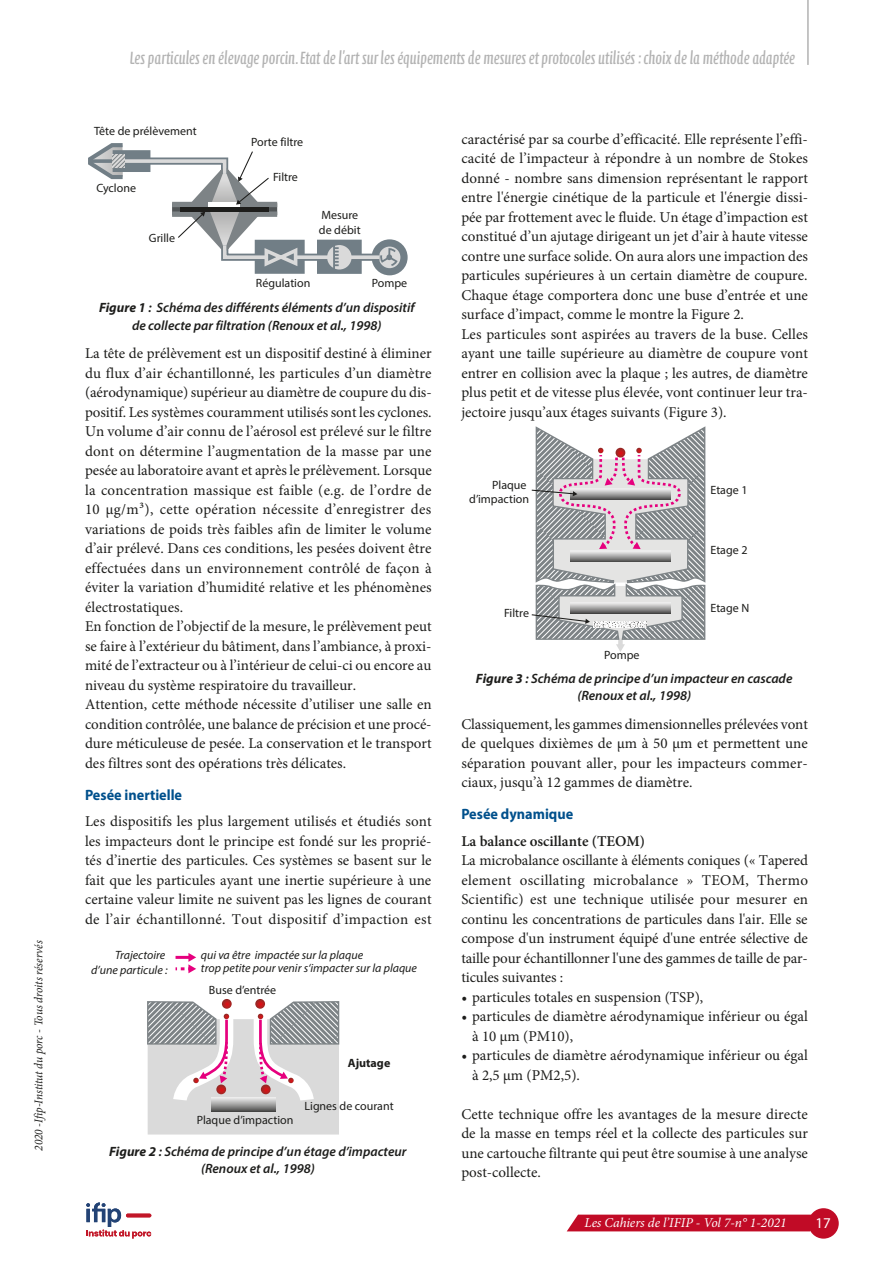
<style>
.page{position:relative;width:893px;height:1263px;background:#fff}
.page>*{position:absolute;margin:0;border:0;box-sizing:border-box;transform-origin:0 0}
.t1{font:18px "Calcite Pro";color:#b2b2b2}
.t2{font:15px/19.5px "Minion Pro";color:#1d1d1b}
.t3{font:700 15px "Myriad Pro";color:#00508c;scale:.95 1}
.t4{font:600 15px "Minion Pro";color:#1d1d1b}
.t5{font:15px "Myriad Pro";color:#fff}
.t6{font:italic 600 13.5px/17.2px "Myriad Pro";color:#1d1d1b;text-align:center}
.t7{font:italic 13.5px "Minion Pro";color:#fff}
.t8{font:12px/14.4px "Myriad Pro";color:#1d1d1b}
.t9{font:italic 12px "Myriad Pro";color:#1d1d1b}
.t10{font:italic 12px "Minion Pro";letter-spacing:-.01em;color:#1d1d1b;scale:.95 1}
.t11{font:700 12px "Myriad Pro";color:#1d1d1b}
.s1{font-weight:700}
</style>
<div class="page">
<svg style="left:567px;top:1214px;width:244px;height:17px;background:#c41932"></svg>
<div style="left:808px;top:1208px;width:31px;height:30px;background:#c10b26;border-radius:50%"></div>
<svg style="left:86px;top:1202px;width:65px;height:36px"></svg>
<hr style="left:126px;top:1214px;width:25px;height:3px;background:#c21728;border-radius:2px">
<hr style="left:807px;top:0;width:2px;height:65px;background:#b2b2b2">
<svg style="left:88px;top:143px;width:320px;height:132px"></svg>
<svg style="left:147px;top:999px;width:193px;height:135px"></svg>
<svg style="left:176px;top:953px;width:20px;height:20px"></svg>
<svg style="left:531px;top:426px;width:175px;height:226px"></svg>
<p class="t10" style="left:31px;top:1151px;width:223px;rotate:-90deg">2020 -Ifip-Institut du porc - Tous droits réservés</p>
<p class="t1" style="left:130px;top:48px;width:667px">Les particules en élevage porcin. Etat de l’art sur les équipements de mesures et protocoles utilisés : choix de la méthode adaptée</p>
<p class="t8" style="left:94px;top:124px;width:104px">Tête de prélèvement</p>
<p class="t8" style="left:96px;top:181px;width:41px">Cyclone</p>
<p class="t8" style="left:149px;top:231px;width:28px">Grille</p>
<p class="t8" style="left:251px;top:135px;width:54px">Porte filtre</p>
<p class="t8" style="left:273px;top:170px;width:26px">Filtre</p>
<p class="t8" style="left:319px;top:208px;width:43px">Mesure de débit</p>
<p class="t8" style="left:256px;top:276px;width:56px">Régulation</p>
<p class="t8" style="left:372px;top:276px;width:37px">Pompe</p>
<p class="t6" style="left:99px;top:298px;width:317px;line-height:18px"><span class="s1">Figure 1</span> : Schéma des différents éléments d’un dispositif de collecte par filtration (Renoux et al., 1998)</p>
<p class="t2" style="left:85px;top:344px;width:348px">La tête de prélèvement est un dispositif destiné à éliminer du flux d’air échantillonné, les particules d’un diamètre (aérodynamique) supérieur au diamètre de coupure du dis&shy;positif. Les systèmes couramment utilisés sont les cyclones.<br>Un volume d’air connu de l’aérosol est prélevé sur le filtre dont on détermine l’augmentation de la masse par une pesée au laboratoire avant et après le prélèvement. Lorsque la concentration massique est faible (e.g. de l’ordre de 10 μg/m³), cette opération nécessite d’enregistrer des variations de poids très faibles afin de limiter le volume d’air prélevé. Dans ces conditions, les pesées doivent être effectuées dans un environnement contrôlé de façon à éviter la variation d’humidité relative et les phénomènes électrostatiques.<br>En fonction de l’objectif de la mesure, le prélèvement peut se faire à l’extérieur du bâtiment, dans l’ambiance, à proxi&shy;mité de l’extracteur ou à l’intérieur de celui-ci ou encore au niveau du système respiratoire du travailleur.<br>Attention, cette méthode nécessite d’utiliser une salle en condition contrôlée, une balance de précision et une procé&shy;dure méticuleuse de pesée. La conservation et le transport des filtres sont des opérations très délicates.</p>
<p class="t3" style="left:85px;top:785px;width:104px">Pesée inertielle</p>
<p class="t2" style="left:85px;top:812px;width:348px;text-align:justify">Les dispositifs les plus largement utilisés et étudiés sont les impacteurs dont le principe est fondé sur les proprié&shy;tés d’inertie des particules. Ces systèmes se basent sur le fait que les particules ayant une inertie supérieure à une certaine valeur limite ne suivent pas les lignes de courant de l’air échantillonné. Tout dispositif d’impaction est</p>
<p class="t9" style="left:115px;top:948px;width:52px">Trajectoire</p>
<p class="t9" style="left:201px;top:948px;width:164px">qui va être impactée sur la plaque</p>
<p class="t9" style="left:91px;top:962px;width:78px">d’une particule :</p>
<p class="t9" style="left:201px;top:961px;width:218px">trop petite pour venir s‘impacter sur la plaque</p>
<p class="t8" style="left:209px;top:983px;width:69px">Buse d’entrée</p>
<p class="t8" style="left:197px;top:1112px;width:98px">Plaque d’impaction</p>
<p class="t11" style="left:348px;top:1055px;width:44px">Ajutage</p>
<p class="t8" style="left:305px;top:1098px;width:91px">Lignes de courant</p>
<p class="t6" style="left:109px;top:1143px;width:299px"><span class="s1">Figure 2</span> : Schéma de principe d’un étage d’impacteur (Renoux et al., 1998)</p>
<p class="t2" style="left:461px;top:129px;width:348px">caractérisé par sa courbe d’efficacité. Elle représente l’effi&shy;cacité de l’impacteur à répondre à un nombre de Stokes donné - nombre sans dimension représentant le rapport entre l'énergie cinétique de la particule et l'énergie dissi&shy;pée par frottement avec le fluide. Un étage d’impaction est constitué d’un ajutage dirigeant un jet d’air à haute vitesse contre une surface solide. On aura alors une impaction des particules supérieures à un certain diamètre de coupure.<br>Chaque étage comportera donc une buse d’entrée et une surface d’impact, comme le montre la Figure 2.<br>Les particules sont aspirées au travers de la buse. Celles ayant une taille supérieure au diamètre de coupure vont entrer en collision avec la plaque ; les autres, de diamètre plus petit et de vitesse plus élevée, vont continuer leur tra&shy;jectoire jusqu’aux étages suivants (Figure 3).</p>
<p class="t8" style="left:469px;top:477px;width:61px;text-align:right">Plaque d’impaction</p>
<p class="t8" style="left:504px;top:605px;width:26px">Filtre</p>
<p class="t8" style="left:604px;top:647px;width:37px">Pompe</p>
<p class="t8" style="left:710px;top:483px;width:39px">Etage 1</p>
<p class="t8" style="left:710px;top:543px;width:39px">Etage 2</p>
<p class="t8" style="left:710px;top:601px;width:40px">Etage N</p>
<p class="t6" style="left:476px;top:669px;width:318px"><span class="s1">Figure 3</span> : Schéma de principe d’un impacteur en cascade (Renoux et al., 1998)</p>
<p class="t2" style="left:461px;top:714px;width:348px;text-align:justify">Classiquement, les gammes dimensionnelles prélevées vont de quelques dixièmes de μm à 50 μm et permettent une séparation pouvant aller, pour les impacteurs commer&shy;ciaux, jusqu’à 12 gammes de diamètre.</p>
<p class="t3" style="left:461px;top:804px;width:119px">Pesée dynamique</p>
<p class="t4" style="left:461px;top:830px;width:185px">La balance oscillante (TEOM)</p>
<p class="t2" style="left:461px;top:851px;width:348px;text-align:justify">La microbalance oscillante à éléments coniques (« Tapered element oscillating microbalance » TEOM, Thermo Scientific) est une technique utilisée pour mesurer en continu les concentrations de particules dans l'air. Elle se compose d'un instrument équipé d'une entrée sélective de taille pour échantillonner l'une des gammes de taille de par&shy;ticules suivantes :</p>
<p class="t2" style="left:461px;top:987px;width:243px">• particules totales en suspension (TSP),</p>
<p class="t2" style="left:472px;top:1007px;width:337px;text-indent:-11px">• particules de diamètre aérodynamique inférieur ou égal à 10 μm (PM10),</p>
<p class="t2" style="left:472px;top:1046px;width:337px;text-indent:-11px">• particules de diamètre aérodynamique inférieur ou égal à 2,5 μm (PM2,5).</p>
<p class="t2" style="left:461px;top:1104px;width:348px;text-align:justify">Cette technique offre les avantages de la mesure directe de la masse en temps réel et la collecte des particules sur une cartouche filtrante qui peut être soumise à une analyse post-collecte.</p>
<p class="t9" style="left:521px;top:926px;width:52px">Trajectoire</p>
<p class="t9" style="left:611px;top:926px;width:164px">qui va être impactée sur la plaque</p>
<p class="t8" style="left:597px;top:1128px;width:98px">Plaque d’impaction</p>
<p class="t7" style="left:584px;top:1213px;width:204px">Les Cahiers de l’IFIP - Vol 7-n° 1-2021</p>
<p class="t5" style="left:815px;top:1214px;width:17px">17</p>
</div>
